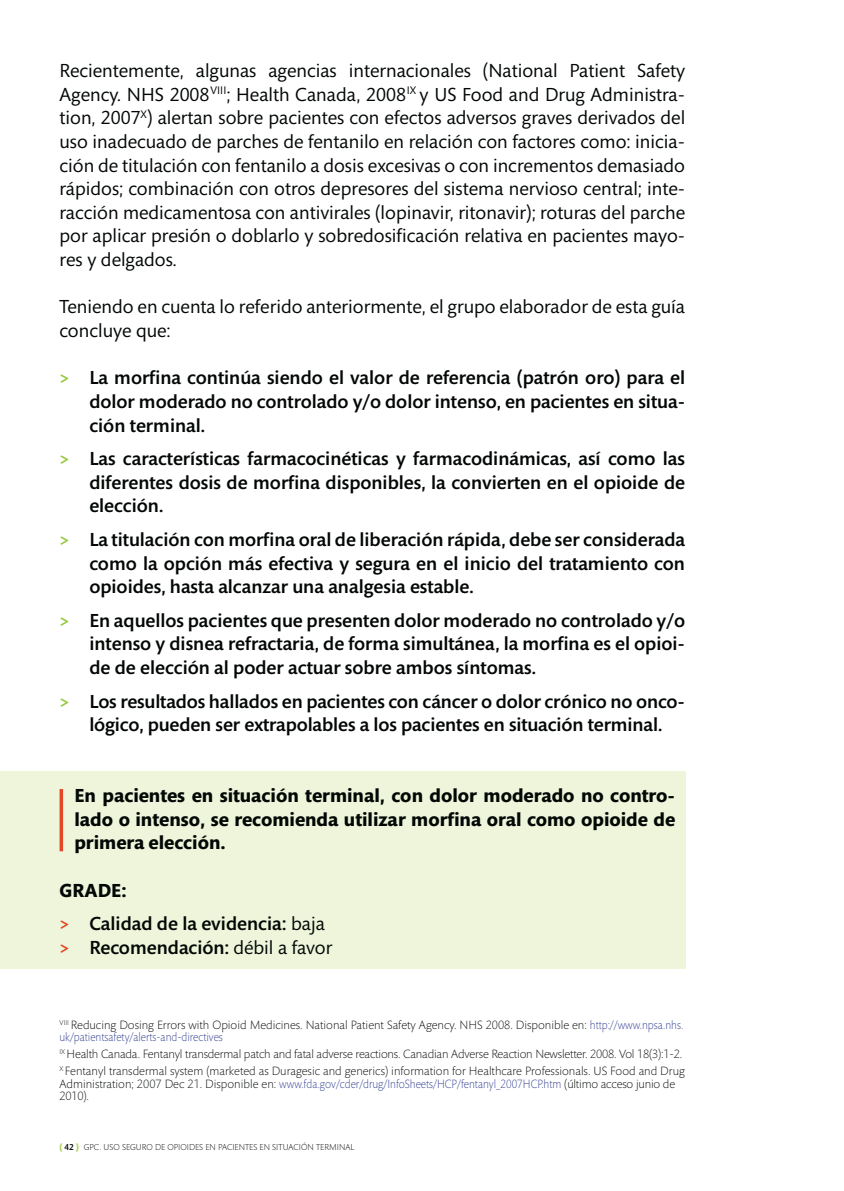
<style>
.page{position:relative;width:844px;height:1191px;background:#fff}
.page>*{position:absolute;margin:0;border:0;box-sizing:border-box;transform-origin:0 0}
.t1{font:500 19.25px/23.6px "Mundo Sans Std";color:#030805;text-align:justify}
.t2{font:19.25px/23.6px "Mundo Sans Std";color:#030805;text-align:justify}
.t3{font:700 19.25px/23.6px "Mundo Sans Std";color:#030805;text-align:justify}
.t4{font:300 12.25px/12.2px "Mundo Sans Std";color:#030805}
.t5{font:300 8.75px "Mundo Sans Std";color:#030805}
.s1{color:#94c93d}
.s2{font-weight:700}
.s3{color:#e34725}
.s4{font-weight:400}
.s5{color:#303c90}
.s6{font-weight:900;color:#acd258}
.s7{font-weight:500}
</style>
<div class="page">
<div style="left:0;top:772px;width:685px;height:197px;background:#eef5db"></div>
<hr style="left:60px;top:789px;width:3px;height:62px;background:#e34725">
<p class="t2" style="left:60px;top:61px;width:627px">Recientemente, algunas agencias internacionales (National Patient Safety Agency. NHS 2008<sup>VIII</sup>; Health Canada, 2008<sup>IX</sup> y US Food and Drug Administra&shy;tion, 2007<sup>X</sup>) alertan sobre pacientes con efectos adversos graves derivados del uso inadecuado de parches de fentanilo en relación con factores como: inicia&shy;ción de titulación con fentanilo a dosis excesivas o con incrementos demasiado rápidos; combinación con otros depresores del sistema nervioso central; inte&shy;racción medicamentosa con antivirales (lopinavir, ritonavir); roturas del parche por aplicar presión o doblarlo y sobredosificación relativa en pacientes mayo&shy;res y delgados.</p>
<p class="t2" style="left:60px;top:297px;width:627px">Teniendo en cuenta lo referido anteriormente, el grupo elaborador de esta guía concluye que:</p>
<p class="t1" style="left:89px;top:368px;width:597px;text-indent:-30px"><span class="s1">&gt;</span> La morfina continúa siendo el valor de referencia (patrón oro) para el dolor moderado no controlado y/o dolor intenso, en pacientes en situa&shy;ción terminal.</p>
<p class="t1" style="left:89px;top:448px;width:597px;text-indent:-30px"><span class="s1">&gt;</span> Las características farmacocinéticas y farmacodinámicas, así como las diferentes dosis de morfina disponibles, la convierten en el opioide de elección.</p>
<p class="t1" style="left:89px;top:529px;width:597px;text-indent:-30px"><span class="s1">&gt;</span> La titulación con morfina oral de liberación rápida, debe ser considerada como la opción más efectiva y segura en el inicio del tratamiento con opioides, hasta alcanzar una analgesia estable.</p>
<p class="t1" style="left:89px;top:610px;width:597px;text-indent:-30px"><span class="s1">&gt;</span> En aquellos pacientes que presenten dolor moderado no controlado y/o intenso y disnea refractaria, de forma simultánea, la morfina es el opioi&shy;de de elección al poder actuar sobre ambos síntomas.</p>
<p class="t1" style="left:60px;top:691px;width:627px;text-align:center"><span class="s1">&gt;</span> Los resultados hallados en pacientes con cáncer o dolor crónico no onco&shy;lógico, pueden ser extrapolables a los pacientes en situación terminal.</p>
<p class="t3" style="left:74px;top:785px;width:602px">En pacientes en situación terminal, con dolor moderado no contro&shy;lado o intenso, se recomienda utilizar morfina oral como opioide de primera elección.</p>
<p class="t1" style="left:60px;top:875px;width:267px;line-height:33.6px"><span class="s2">GRADE:<br></span><span class="s3">&gt;</span> Calidad de la evidencia: <span class="s4">baja</span></p>
<p class="t1" style="left:60px;top:937px;width:274px"><span class="s3">&gt;</span> Recomendación: <span class="s4">débil a favor</span></p>
<p class="t4" style="left:60px;top:1019px;width:625px"><sup>VIII</sup> Reducing Dosing Errors with Opioid Medicines. National Patient Safety Agency. NHS 2008. Disponible en: <span class="s5">http://www.npsa.nhs. uk/patientsafety/alerts-and-directives</span></p>
<p class="t4" style="left:60px;top:1046px;width:626px;line-height:17.2px"><sup>IX</sup> Health Canada. Fentanyl transdermal patch and fatal adverse reactions. Canadian Adverse Reaction Newsletter. 2008. Vol 18(3):1-2.<br><sup>X</sup> Fentanyl transdermal system (marketed as Duragesic and generics) information for Healthcare Professionals. US Food and Drug</p>
<p class="t4" style="left:60px;top:1078px;width:617px">Administration; 2007 Dec 21. Disponible en: <span class="s5">www.fda.gov/cder/drug/InfoSheets/HCP/fentanyl_2007HCP.htm</span> (último acceso junio de<br>2010).</p>
<p class="t5" style="left:60px;top:1143px;width:296px"><span class="s6">(</span> <span class="s7">42</span> <span class="s6">)</span> GPC. USO SEGURO DE OPIOIDES EN PACIENTES EN SITUACIÓN TERMINAL</p>
</div>
